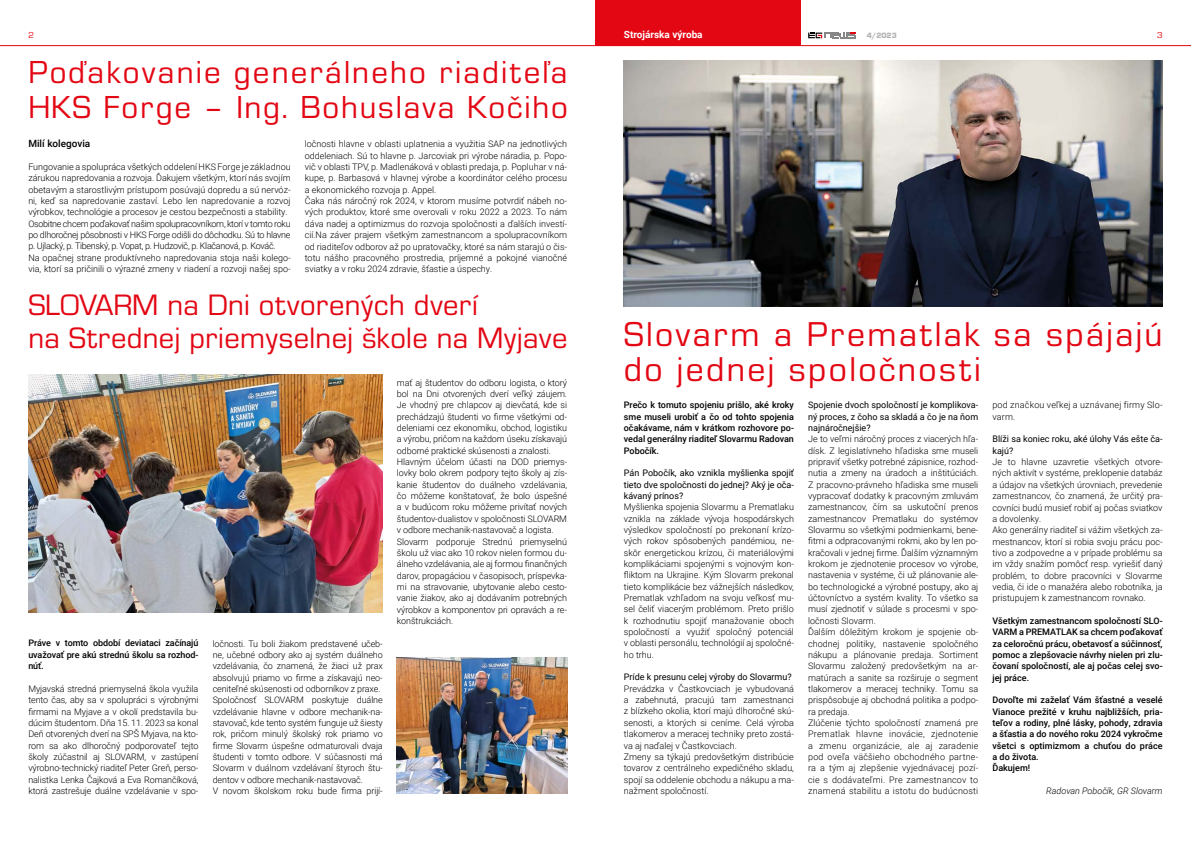
<style>
.page{position:relative;width:1191px;height:842px;background:#fff}
.page>*{position:absolute;margin:0;border:0;box-sizing:border-box;transform-origin:0 0}
.t1{font:35.8px/35px "Eurostile TOT";letter-spacing:.065em;color:#e30613}
.t2{font:33px/35px "Eurostile TOT";letter-spacing:.06em;color:#e30613}
.t3{font:30.7px/33px "Eurostile TOT";letter-spacing:.01em;color:#e30613}
.t4{font:700 10px "Roboto";color:#fff}
.t5{font:500 10px "Roboto";color:#000}
.t6{font:300 9px/11.3px "Roboto";color:#000}
.t7{font:500 9px/11.3px "Roboto";color:#000;text-align:justify}
.t8{font:9px/11.3px "Roboto";color:#000;text-align:justify}
.t9{font:300 9px/11.3px "Roboto";letter-spacing:.02em;color:#000}
.t10{font:italic 300 9px "Roboto";color:#000}
.t11{font:9px "Eurostile TOT";color:#e30613}
.t12{font:900 8px "Eurostile TOT";color:#b3b2b2}
</style>
<div class="page">
<img style="left:624px;top:61px;width:538px;height:245px">
<img style="left:28px;top:374px;width:355px;height:238px">
<hr style="left:0;top:45px;width:1191px;height:1px;background:#e30613">
<svg style="left:808px;top:33px;width:47px;height:5px"></svg>
<div style="left:595px;top:0;width:206px;height:45px;background:#e30613"></div>
<img style="left:397px;top:658px;width:170px;height:136px">
<p class="t4" style="left:624px;top:28px;width:80px">Strojárska výroba</p>
<p class="t11" style="left:28px;top:30px;width:7px">2</p>
<p class="t12" style="left:866px;top:31px;width:32px">4/2023</p>
<p class="t11" style="left:1157px;top:30px;width:7px">3</p>
<h2 class="t2" style="left:28px;top:55px;width:541px">Poďakovanie generálneho riaditeľa<br>HKS Forge – Ing. Bohuslava Kočiho</h2>
<p class="t5" style="left:28px;top:137px;width:64px">Milí kolegovia</p>
<p class="t6" style="left:28px;top:161px;width:264px">Fungovanie a spolupráca všetkých oddelení HKS Forge je základnou zárukou napredovania a rozvoja. Ďakujem všetkým, ktorí nás svojím obetavým a starostlivým prístupom posúvajú dopredu a sú nervóz&shy;ni, keď sa napredovanie zastaví. Lebo len napredovanie a rozvoj výrobkov, technológie a procesov je cestou bezpečnosti a stability.<br>Osobitne chcem poďakovať našim spolupracovníkom, ktorí v tomto roku po dlhoročnej pôsobnosti v HKS Forge odišli do dôchodku. Sú to hlavne p. Ujlacký, p. Tibenský, p. Vopat, p. Hudzovič, p. Klačanová, p. Kováč.<br>Na opačnej strane produktívneho napredovania stoja naši kolego&shy;via, ktorí sa pričinili o výrazné zmeny v riadení a rozvoji našej spo-</p>
<p class="t6" style="left:305px;top:138px;width:264px">ločnosti hlavne v oblasti uplatnenia a využitia SAP na jednotlivých oddeleniach. Sú to hlavne p. Jarcoviak pri výrobe náradia, p. Popo&shy;vič v oblasti TPV, p. Madlenáková v oblasti predaja, p. Popluhar v ná&shy;kupe, p. Barbasová v hlavnej výrobe a koordinátor celého procesu a ekonomického rozvoja p. Appel.<br>Čaka nás náročný rok 2024, v ktorom musíme potvrdiť nábeh no&shy;vých produktov, ktoré sme overovali v roku 2022 a 2023. To nám dáva nadej a optimizmus do rozvoja spoločnosti a ďalších investí&shy;cií.Na záver prajem všetkým zamestnancom a spolupracovníkom od riaditeľov odborov až po upratovačky, ktoré sa nám starajú o čis&shy;totu nášho pracovného prostredia, príjemné a pokojné vianočné sviatky a v roku 2024 zdravie, šťastie a úspechy.</p>
<h3 class="t3" style="left:28px;top:289px;width:540px">SLOVARM na Dni otvorených dverí<br>na Strednej priemyselnej škole na Myjave</h3>
<p class="t7" style="left:28px;top:637px;width:172px">Práve v tomto období deviataci začínajú uvažovať pre akú strednú školu sa rozhod&shy;núť.</p>
<p class="t6" style="left:28px;top:683px;width:172px;text-align:justify">Myjavská stredná priemyselná škola využila tento čas, aby sa v spolupráci s výrobnými firmami na Myjave a v okolí predstavila bu&shy;dúcim študentom. Dňa 15. 11. 2023 sa konal Deň otvorených dverí na SPŠ Myjava, na kto&shy;rom sa ako dlhoročný podporovateľ tejto školy zúčastnil aj SLOVARM, v zastúpení výrobno-technický riaditeľ Peter Greň, perso&shy;nalistka Lenka Čajková a Eva Romančíková, ktorá zastrešuje duálne vzdelávanie v spo-</p>
<p class="t6" style="left:213px;top:637px;width:172px">ločnosti. Tu boli žiakom predstavené učeb&shy;ne, učebné odbory ako aj systém duálneho vzdelávania, čo znamená, že žiaci už prax absolvujú priamo vo firme a získavajú neo&shy;ceniteľné skúsenosti od odborníkov z praxe.<br>Spoločnosť SLOVARM poskytuje duálne vzdelávanie hlavne v odbore mechanik-na&shy;stavovač, kde tento systém funguje už šiesty rok, pričom minulý školský rok priamo vo firme Slovarm úspešne odmaturovali dvaja študenti v tomto odbore. V súčasnosti má Slovarm v duálnom vzdelávaní štyroch štu&shy;dentov v odbore mechanik-nastavovač.<br>V novom školskom roku bude firma prijí-</p>
<p class="t6" style="left:397px;top:376px;width:172px">mať aj študentov do odboru logista, o ktorý bol na Dni otvorených dverí veľký záujem.<br>Je vhodný pre chlapcov aj dievčatá, kde si prechádzajú študenti vo firme všetkými od&shy;deleniami cez ekonomiku, obchod, logistiku a výrobu, pričom na každom úseku získavajú odborné praktické skúsenosti a znalosti.<br>Hlavným účelom účasti na DOD priemys&shy;lovky bolo okrem podpory tejto školy aj zís&shy;kanie študentov do duálneho vzdelávania, čo môžeme konštatovať, že bolo úspešné a v budúcom roku môžeme privítať nových študentov-dualistov v spoločnosti SLOVARM v odbore mechanik-nastavovač a logista.<br>Slovarm podporuje Strednú priemyselnú školu už viac ako 10 rokov nielen formou du&shy;álneho vzdelávania, ale aj formou finančných darov, propagáciou v časopisoch, príspevka&shy;mi na stravovanie, ubytovanie alebo cesto&shy;vanie žiakov, ako aj dodávaním potrebných výrobkov a komponentov pri opravách a re&shy;konštrukciách.</p>
<h1 class="t1" style="left:624px;top:317px;width:540px">Slovarm a Prematlak sa spájajú do jednej spoločnosti</h1>
<p class="t7" style="left:624px;top:399px;width:172px">Prečo k tomuto spojeniu prišlo, aké kroky sme museli urobiť a čo od tohto spojenia očakávame, nám v krátkom rozhovore po&shy;vedal generálny riaditeľ Slovarmu Radovan Pobočík.</p>
<p class="t8" style="left:624px;top:467px;width:172px">Pán Pobočík, ako vznikla myšlienka spojiť tieto dve spoločnosti do jednej? Aký je oča&shy;kávaný prínos?</p>
<p class="t6" style="left:624px;top:501px;width:172px;text-align:justify">Myšlienka spojenia Slovarmu a Prematlaku vznikla na základe vývoja hospodárskych výsledkov spoločností po prekonaní krízo&shy;vých rokov spôsobených pandémiou, ne&shy;skôr energetickou krízou, či materiálovými komplikáciami spojenými s vojnovým kon&shy;fliktom na Ukrajine. Kým Slovarm prekonal tieto komplikácie bez vážnejších následkov, Prematlak vzhľadom na svoju veľkosť mu&shy;sel čeliť viacerým problémom. Preto prišlo k rozhodnutiu spojiť manažovanie oboch spoločností a využiť spoločný potenciál v oblasti personálu, technológií aj spoločné&shy;ho trhu.</p>
<p class="t8" style="left:624px;top:671px;width:169px">Príde k presunu celej výroby do Slovarmu?</p>
<p class="t6" style="left:624px;top:683px;width:172px">Prevádzka v Častkovciach je vybudovaná a zabehnutá, pracujú tam zamestnanci z blízkeho okolia, ktorí majú dlhoročné skú&shy;senosti, a ktorých si ceníme. Celá výroba tlakomerov a meracej techniky preto zostá&shy;va aj naďalej v Častkovciach.<br>Zmeny sa týkajú predovšetkým distribúcie tovarov z centrálneho expedičného skladu, spojí sa oddelenie obchodu a nákupu a ma&shy;nažment spoločností.</p>
<p class="t8" style="left:808px;top:399px;width:172px">Spojenie dvoch spoločností je komplikova&shy;ný proces, z čoho sa skladá a čo je na ňom najnáročnejšie?</p>
<p class="t6" style="left:808px;top:433px;width:172px">Je to veľmi náročný proces z viacerých hľa&shy;dísk. Z legislatívneho hľadiska sme museli pripraviť všetky potrebné zápisnice, rozhod&shy;nutia a zmeny na úradoch a inštitúciách.<br>Z pracovno-právneho hľadiska sme museli vypracovať dodatky k pracovným zmluvám zamestnancov, čím sa uskutoční prenos zamestnancov Prematlaku do systémov Slovarmu so všetkými podmienkami, bene&shy;fitmi a odpracovanými rokmi, ako by len po&shy;kračovali v jednej firme. Ďalším významným krokom je zjednotenie procesov vo výrobe, nastavenia v systéme, či už plánovanie ale&shy;bo technologické a výrobné postupy, ako aj účtovníctvo a systém kvality. To všetko sa musí zjednotiť v súlade s procesmi v spo&shy;ločnosti Slovarm.<br>Ďalším dôležitým krokom je spojenie ob&shy;chodnej politiky, nastavenie spoločného nákupu a plánovanie predaja. Sortiment Slovarmu založený predovšetkým na ar&shy;matúrach a sanite sa rozširuje o segment tlakomerov a meracej techniky. Tomu sa prispôsobuje aj obchodná politika a podpo&shy;ra predaja.<br>Zlúčenie týchto spoločností znamená pre Prematlak hlavne inovácie, zjednotenie a zmenu organizácie, ale aj zaradenie pod oveľa väčšieho obchodného partne&shy;ra a tým aj zlepšenie vyjednávacej pozí&shy;cie s dodávateľmi. Pre zamestnancov to znamená stabilitu a istotu do budúcnosti</p>
<p class="t9" style="left:992px;top:399px;width:172px">pod značkou veľkej a uznávanej firmy Slo&shy;varm.</p>
<p class="t8" style="left:992px;top:433px;width:172px">Blíži sa koniec roku, aké úlohy Vás ešte ča&shy;kajú?</p>
<p class="t6" style="left:992px;top:456px;width:172px">Je to hlavne uzavretie všetkých otvore&shy;ných aktivít v systéme, preklopenie databáz a údajov na všetkých úrovniach, prevedenie zamestnancov, čo znamená, že určitý pra&shy;covníci budú musieť robiť aj počas sviatkov a dovolenky.<br>Ako generálny riaditeľ si vážim všetkých za&shy;mestnancov, ktorí si robia svoju prácu poc&shy;tivo a zodpovedne a v prípade problému sa im vždy snažím pomôcť resp. vyriešiť daný problém, to dobre pracovníci v Slovarme vedia, či ide o manažéra alebo robotníka, ja pristupujem k zamestnancom rovnako.</p>
<p class="t7" style="left:992px;top:615px;width:172px">Všetkým zamestnancom spoločností SLO-VARM a PREMATLAK sa chcem poďakovať za celoročnú prácu, obetavosť a súčinnosť, pomoc a zlepšovacie návrhy nielen pri zlu&shy;čovaní spoločností, ale aj počas celej svo&shy;jej práce.</p>
<p class="t7" style="left:992px;top:694px;width:172px;text-align:left">Dovoľte mi zaželať Vám šťastné a veselé<br>Vianoce prežité v kruhu najbližších, pria&shy;teľov a rodiny, plné lásky, pohody, zdravia a šťastia a do nového roku 2024 vykročme všetci s optimizmom a chuťou do práce a do života.<br>Ďakujem!</p>
<p class="t10" style="left:1046px;top:784px;width:118px">Radovan Pobočík, GR Slovarm</p>
</div>
